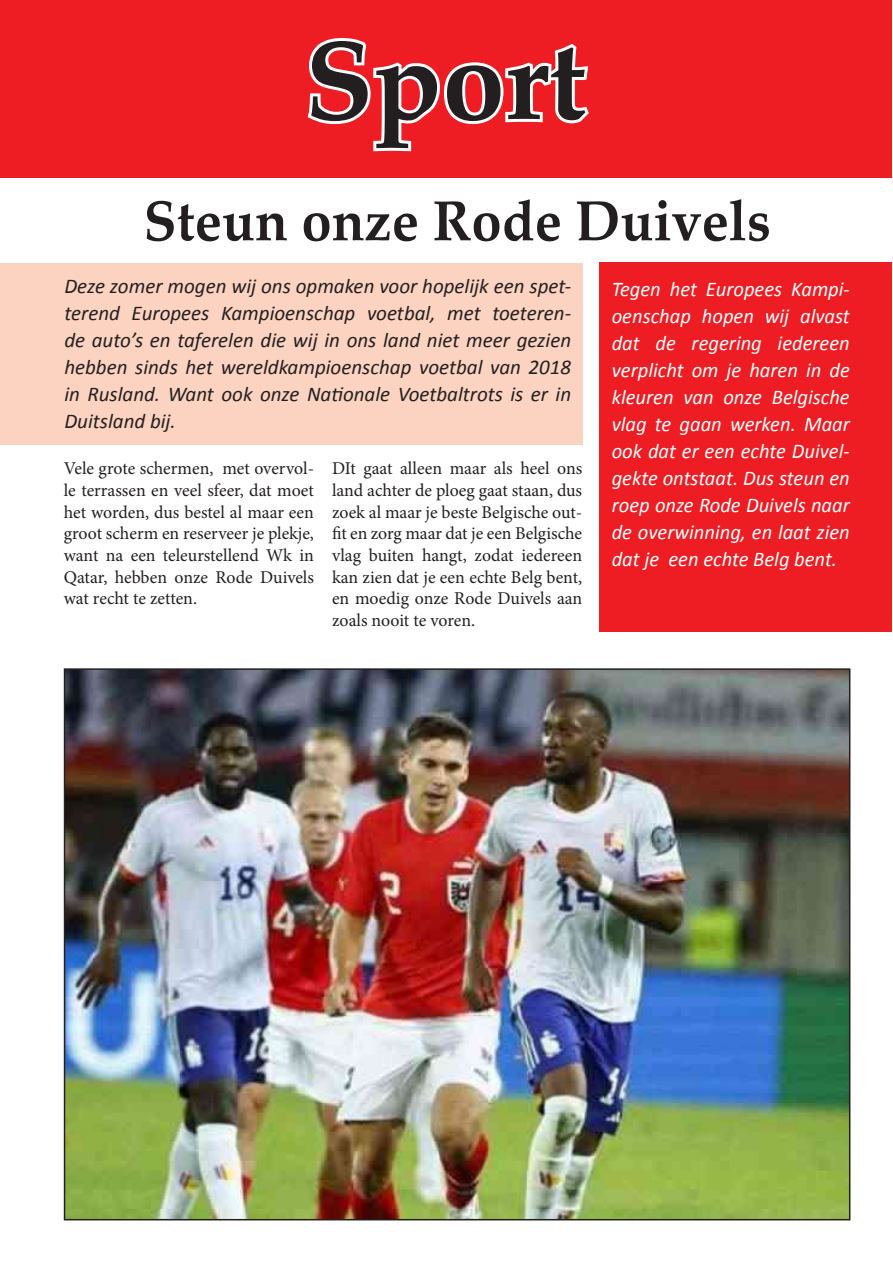
<style>
.page{position:relative;width:893px;height:1263px;background:#fff}
.page>*{position:absolute;margin:0;border:0;box-sizing:border-box;transform-origin:0 0}
.t1{font:700 112.5px "Palatino";color:#231f20}
.t2{font:700 57px "Palatino";color:#231f20;scale:.95 1}
.t3{font:italic 21px/27px "Calibri";color:#231f20;text-align:justify}
.t4{font:italic 21px/27px "Calibri";color:#fff;text-align:justify}
.t5{font:18px/21.6px "Minion Pro";color:#231f20;text-align:justify}
</style>
<div class="page">
<div style="left:0;top:0;width:892px;height:178px;background:#ee1d23"></div>
<img style="left:67px;top:671px;width:780px;height:546px">
<svg style="left:139px;top:38px;width:637px;height:658px"></svg>
<div style="left:599px;top:261px;width:293px;height:370px;background:#ee1d23"></div>
<div style="left:0;top:264px;width:582px;height:181px;background:#fcd2c0"></div>
<h1 class="t1" style="left:305px;top:-15px;width:283px">Sport</h1>
<h2 class="t2" style="left:144px;top:172px;width:662px">Steun onze Rode Duivels</h2>
<p class="t3" style="left:64px;top:272px;width:508px">Deze zomer mogen wij ons opmaken voor hopelijk een spet&shy;terend Europees Kampioenschap voetbal, met toeteren&shy;de auto’s en taferelen die wij in ons land niet meer gezien hebben sinds het wereldkampioenschap voetbal van 2018 in Rusland. Want ook onze Nationale Voetbaltrots is er in Duitsland bij.</p>
<p class="t5" style="left:64px;top:458px;width:252px">Vele grote schermen, met overvol&shy;le terrassen en veel sfeer, dat moet het worden, dus bestel al maar een groot scherm en reserveer je plekje, want na een teleurstellend Wk in Qatar, hebben onze Rode Duivels wat recht te zetten.</p>
<p class="t5" style="left:332px;top:458px;width:252px">DIt gaat alleen maar als heel ons land achter de ploeg gaat staan, dus zoek al maar je beste Belgische out&shy;fit en zorg maar dat je een Belgische vlag buiten hangt, zodat iedereen kan zien dat je een echte Belg bent, en moedig onze Rode Duivels aan zoals nooit te voren.</p>
<p class="t4" style="left:612px;top:275px;width:240px">Tegen het Europees Kampi&shy;oenschap hopen wij alvast dat de regering iedereen verplicht om je haren in de kleuren van onze Belgische vlag te gaan werken. Maar ook dat er een echte Duivel&shy;gekte ontstaat. Dus steun en roep onze Rode Duivels naar de overwinning, en laat zien dat je een echte Belg bent.</p>
</div>
